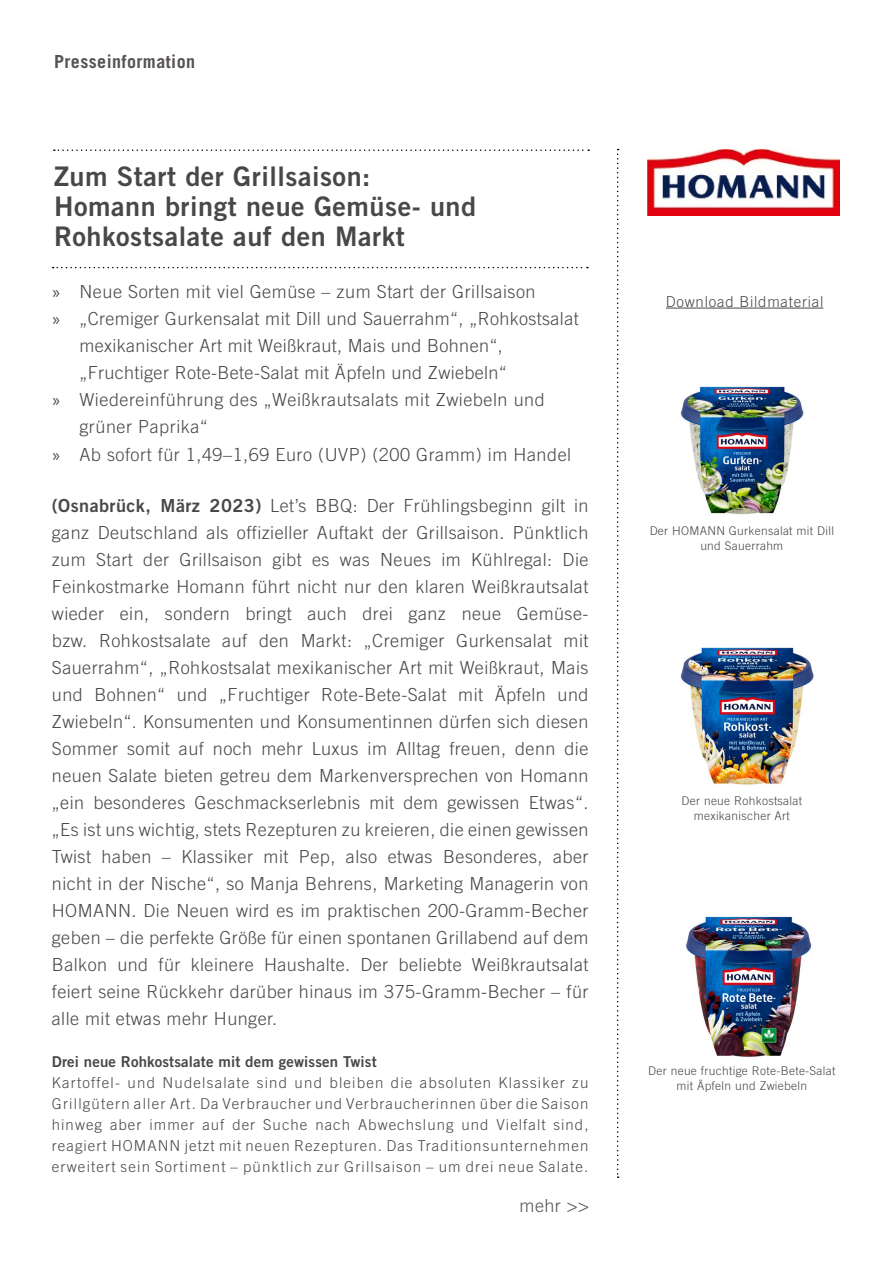
<style>
.page{position:relative;width:893px;height:1263px;background:#fff}
.page>*{position:absolute;margin:0;border:0;box-sizing:border-box;transform-origin:0 0}
.Überschrift_PM{font:27px/30px "Trade Gothic LT Bold Two";letter-spacing:.02em;color:#484847}
.Teaser_PM{font:300 18px/27px "Trade Gothic LT";letter-spacing:.025em;color:#484847}
.Presseinformation_Üb{font:700 18px "Trade Gothic LT";letter-spacing:.025em;color:#585353}
.t1{font:300 18px "Trade Gothic LT";color:#585353}
.Fließtext_PM{font:300 15px/21px "Trade Gothic LT";letter-spacing:.08em;color:#484847;text-align:justify}
.Überschrift_Fließtex{font:15px "Trade Gothic LT Bold Two";letter-spacing:.01em;color:#484847}
.Fließtext_PM-2{font:300 15px "Trade Gothic LT";letter-spacing:.05em;color:#484847}
.Bildunterschrif{font:300 12px/15px "Trade Gothic LT";letter-spacing:.025em;color:#484847;text-align:center}
.s1{font-family:"Myriad Pro";font-weight:400}
.s2{font-family:"Trade Gothic LT Bold Two";font-weight:400}
</style>
<div class="page">
<svg style="left:54px;top:149px;width:535px;height:2px"></svg>
<svg style="left:53px;top:267px;width:535px;height:1px"></svg>
<svg style="left:617px;top:149px;width:2px;height:1029px"></svg>
<hr style="left:666px;top:308px;width:157px;height:1px;background:#484847">
<img style="left:647px;top:150px;width:193px;height:66px">
<img style="left:680px;top:386px;width:124px;height:129px">
<img style="left:680px;top:647px;width:134px;height:138px">
<img style="left:686px;top:916px;width:126px;height:141px">
<p class="Presseinformation_Üb" style="left:54px;top:50px;width:143px">Presseinformation</p>
<p class="Überschrift_PM" style="left:54px;top:160px;width:424px">Zum Start der Grillsaison:<br>Homann bringt neue Gemüse- und<br>Rohkostsalate auf den Markt</p>
<p class="Teaser_PM" style="left:52px;top:278px;width:485px"><span class="s1">»</span> Neue Sorten mit viel Gemüse – zum Start der Grillsaison</p>
<p class="Teaser_PM" style="left:79px;top:305px;width:501px;text-indent:-27px"><span class="s1">»</span> „Cremiger Gurkensalat mit Dill und Sauerrahm“, „Rohkostsalat mexikanischer Art mit Weißkraut, Mais und Bohnen“, „Fruchtiger Rote-Bete-Salat mit Äpfeln und Zwiebeln“</p>
<p class="Teaser_PM" style="left:79px;top:386px;width:467px;text-indent:-27px"><span class="s1">»</span> Wiedereinführung des „Weißkrautsalats mit Zwiebeln und grüner Paprika“</p>
<p class="Teaser_PM" style="left:52px;top:440px;width:520px"><span class="s1">»</span> Ab sofort für 1,49–1,69 Euro (UVP) (200 Gramm) im Handel</p>
<p class="Teaser_PM" style="left:52px;top:492px;width:538px;text-align:justify"><span class="s2">(Osnabrück, März 2023)</span> Let’s BBQ: Der Frühlingsbeginn gilt in ganz Deutschland als offizieller Auftakt der Grillsaison. Pünktlich zum Start der Grillsaison gibt es was Neues im Kühlregal: Die Feinkostmarke Homann führt nicht nur den klaren Weißkrautsalat wieder ein, sondern bringt auch drei ganz neue Gemüse&shy;bzw. Rohkostsalate auf den Markt: „Cremiger Gurkensalat mit Sauerrahm“, „Rohkostsalat mexikanischer Art mit Weißkraut, Mais und Bohnen“ und „Fruchtiger Rote-Bete-Salat mit Äpfeln und Zwiebeln“. Konsumenten und Konsumentinnen dürfen sich diesen Sommer somit auf noch mehr Luxus im Alltag freuen, denn die neuen Salate bieten getreu dem Markenversprechen von Homann „ein besonderes Geschmackserlebnis mit dem gewissen Etwas“. „Es ist uns wichtig, stets Rezepturen zu kreieren, die einen gewissen Twist haben – Klassiker mit Pep, also etwas Besonderes, aber nicht in der Nische“, so Manja Behrens, Marketing Managerin von HOMANN. Die Neuen wird es im praktischen 200-Gramm-Becher geben – die perfekte Größe für einen spontanen Grillabend auf dem Balkon und für kleinere Haushalte. Der beliebte Weißkrautsalat feiert seine Rückkehr darüber hinaus im 375-Gramm-Becher – für alle mit etwas mehr Hunger.</p>
<p class="Überschrift_Fließtex" style="left:52px;top:1052px;width:326px">Drei neue Rohkostsalate mit dem gewissen Twist</p>
<p class="Fließtext_PM" style="left:52px;top:1072px;width:538px">Kartoffel- und Nudelsalate sind und bleiben die absoluten Klassiker zu Grillgütern aller Art. Da Verbraucher und Verbraucherinnen über die Saison hinweg aber immer auf der Suche nach Abwechslung und Vielfalt sind, reagiert HOMANN jetzt mit neuen Rezepturen. Das Traditionsunternehmen erweitert sein Sortiment – pünktlich zur Grillsaison – um drei neue Salate.</p>
<p class="t1" style="left:520px;top:1195px;width:71px">mehr &gt;&gt;</p>
<p class="Fließtext_PM-2" style="left:666px;top:292px;width:159px">Download Bildmaterial</p>
<p class="Bildunterschrif" style="left:650px;top:523px;width:186px">Der HOMANN Gurkensalat mit Dill und Sauerrahm</p>
<p class="Bildunterschrif" style="left:681px;top:793px;width:122px">Der neue Rohkostsalat</p>
<p class="Bildunterschrif" style="left:694px;top:808px;width:98px">mexikanischer Art</p>
<p class="Bildunterschrif" style="left:648px;top:1063px;width:189px">Der neue fruchtige Rote-Bete-Salat mit Äpfeln und Zwiebeln</p>
</div>
